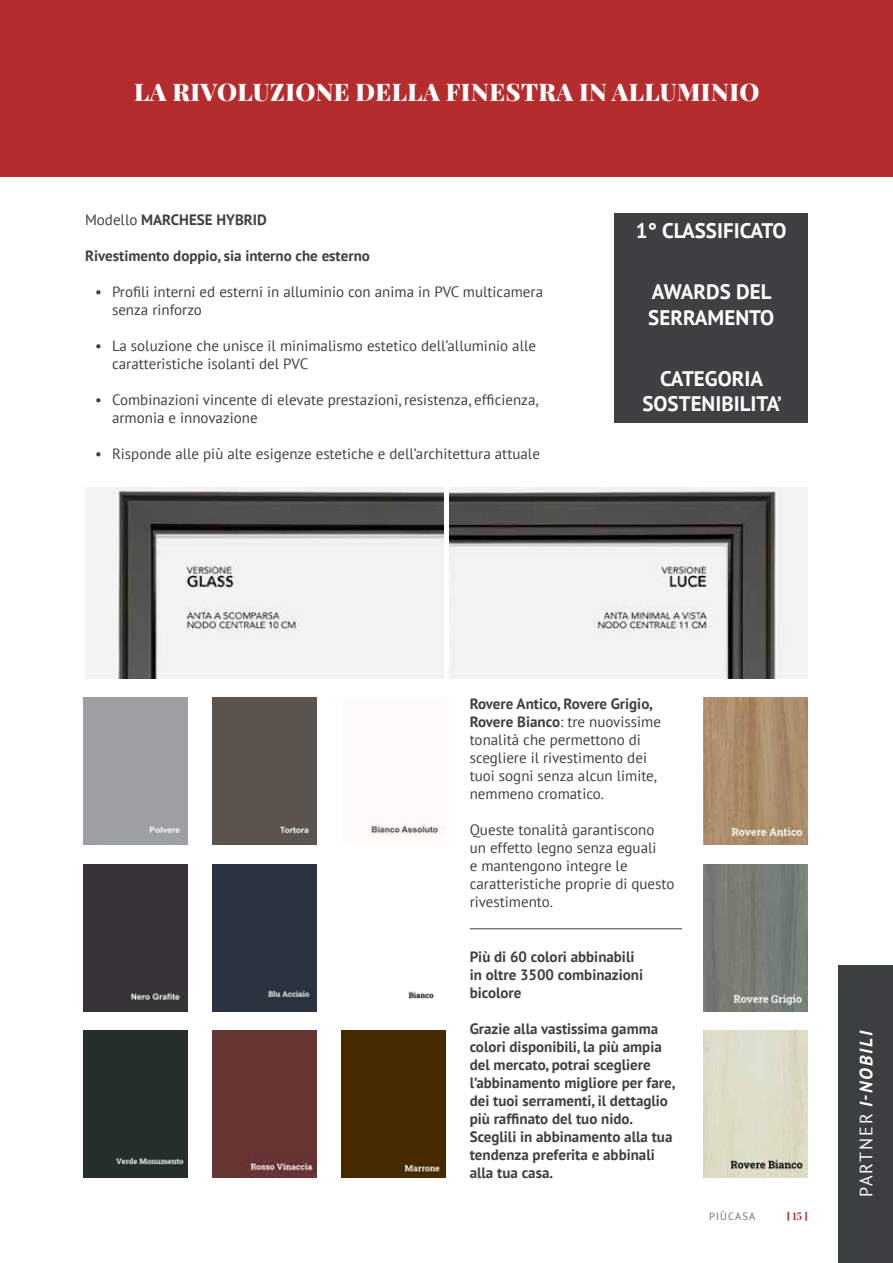
<style>
.page{position:relative;width:893px;height:1263px;background:#fff}
.page>*{position:absolute;margin:0;border:0;box-sizing:border-box;transform-origin:0 0}
.t1{font:900 24.3px "Playfair Display";letter-spacing:.02em;color:#fffffe}
.t2{font:700 21px/25.2px "PT Sans";color:#fff}
.t3{font:italic 700 18px "PT Sans";color:#fff}
.t4{font:15px/18px "PT Sans";color:#3e4042}
.t5{font:700 15px/18px "PT Sans";color:#3e4042}
.t6{font:10.5px "PT Sans";letter-spacing:.11em;color:#6d6e70}
.t7{font:600 10.5px "Playfair Display";color:#b11917}
.s1{font-weight:400;color:#3e3f41}
.s2{font-weight:700}
.s3{font-weight:400;font-style:normal}
</style>
<div class="page">
<img style="left:85px;top:488px;width:359px;height:190px">
<img style="left:449px;top:488px;width:359px;height:190px">
<div style="left:341px;top:1031px;width:104px;height:147px;background:#472a00"></div>
<div style="left:84px;top:697px;width:104px;height:148px;background:#9da0a3"></div>
<div style="left:212px;top:697px;width:104px;height:148px;background:#5a534e"></div>
<img style="left:367px;top:818px;width:78px;height:18px">
<div style="left:84px;top:1031px;width:104px;height:147px;background:#252e29"></div>
<div style="left:84px;top:864px;width:104px;height:147px;background:#353335"></div>
<div style="left:212px;top:864px;width:104px;height:147px;background:#2b333e"></div>
<img style="left:408px;top:991px;width:26px;height:8px">
<div style="left:212px;top:1031px;width:104px;height:147px;background:#663531"></div>
<img style="left:704px;top:697px;width:104px;height:148px">
<img style="left:704px;top:864px;width:104px;height:147px">
<img style="left:704px;top:1031px;width:104px;height:147px">
<div style="left:0;top:0;width:893px;height:176px;background:#b42c2e"></div>
<div style="left:614px;top:213px;width:194px;height:210px;background:#3e4042"></div>
<hr style="left:470px;top:928px;width:212px;height:1px;background:#3c3f40">
<div style="left:839px;top:965px;width:54px;height:298px;background:#3c3f40"></div>
<h1 class="t1" style="left:134px;top:73px;width:627px">LA RIVOLUZIONE DELLA FINESTRA IN ALLUMINIO</h1>
<p class="t5" style="left:85px;top:210px;width:183px"><span class="s1">Modello</span> MARCHESE HYBRID</p>
<p class="t5" style="left:85px;top:246px;width:286px">Rivestimento doppio, sia interno che esterno</p>
<p class="t4" style="left:112px;top:282px;width:433px;text-indent:-17px">• Profili interni ed esterni in alluminio con anima in PVC multicamera senza rinforzo</p>
<p class="t4" style="left:112px;top:336px;width:426px;text-indent:-17px">• La soluzione che unisce il minimalismo estetico dell’alluminio alle caratteristiche isolanti del PVC</p>
<p class="t4" style="left:112px;top:390px;width:428px;text-indent:-17px">• Combinazioni vincente di elevate prestazioni, resistenza, efficienza, armonia e innovazione</p>
<p class="t4" style="left:95px;top:444px;width:446px">• Risponde alle più alte esigenze estetiche e dell’architettura attuale</p>
<h2 class="t2" style="left:636px;top:218px;width:152px">1° CLASSIFICATO</h2>
<h2 class="t2" style="left:648px;top:279px;width:128px">AWARDS DEL<br>SERRAMENTO</h2>
<h2 class="t2" style="left:642px;top:365px;width:141px;text-align:center">CATEGORIA<br>SOSTENIBILITA’</h2>
<p class="t4" style="left:470px;top:694px;width:193px"><span class="s2">Rovere Antico, Rovere Grigio,<br>Rovere Bianco</span>: tre nuovissime tonalità che permettono di scegliere il rivestimento dei tuoi sogni senza alcun limite, nemmeno cromatico.</p>
<p class="t4" style="left:470px;top:820px;width:206px">Queste tonalità garantiscono un effetto legno senza eguali<br>e mantengono integre le caratteristiche proprie di questo rivestimento.</p>
<p class="t5" style="left:470px;top:947px;width:175px">Più di 60 colori abbinabili in oltre 3500 combinazioni bicolore</p>
<p class="t5" style="left:470px;top:1019px;width:207px">Grazie alla vastissima gamma colori disponibili, la più ampia del mercato, potrai scegliere l’abbinamento migliore per fare, dei tuoi serramenti, il dettaglio più raffinato del tuo nido.<br>Sceglili in abbinamento alla tua tendenza preferita e abbinali alla tua casa.</p>
<p class="t3" style="left:854px;top:1197px;width:168px;rotate:-90deg"><span class="s3">PARTNER</span> I-NOBILI</p>
<p class="t6" style="left:709px;top:1210px;width:48px">PIÙCASA</p>
<p class="t7" style="left:787px;top:1208px;width:23px">[ 15 ]</p>
</div>
